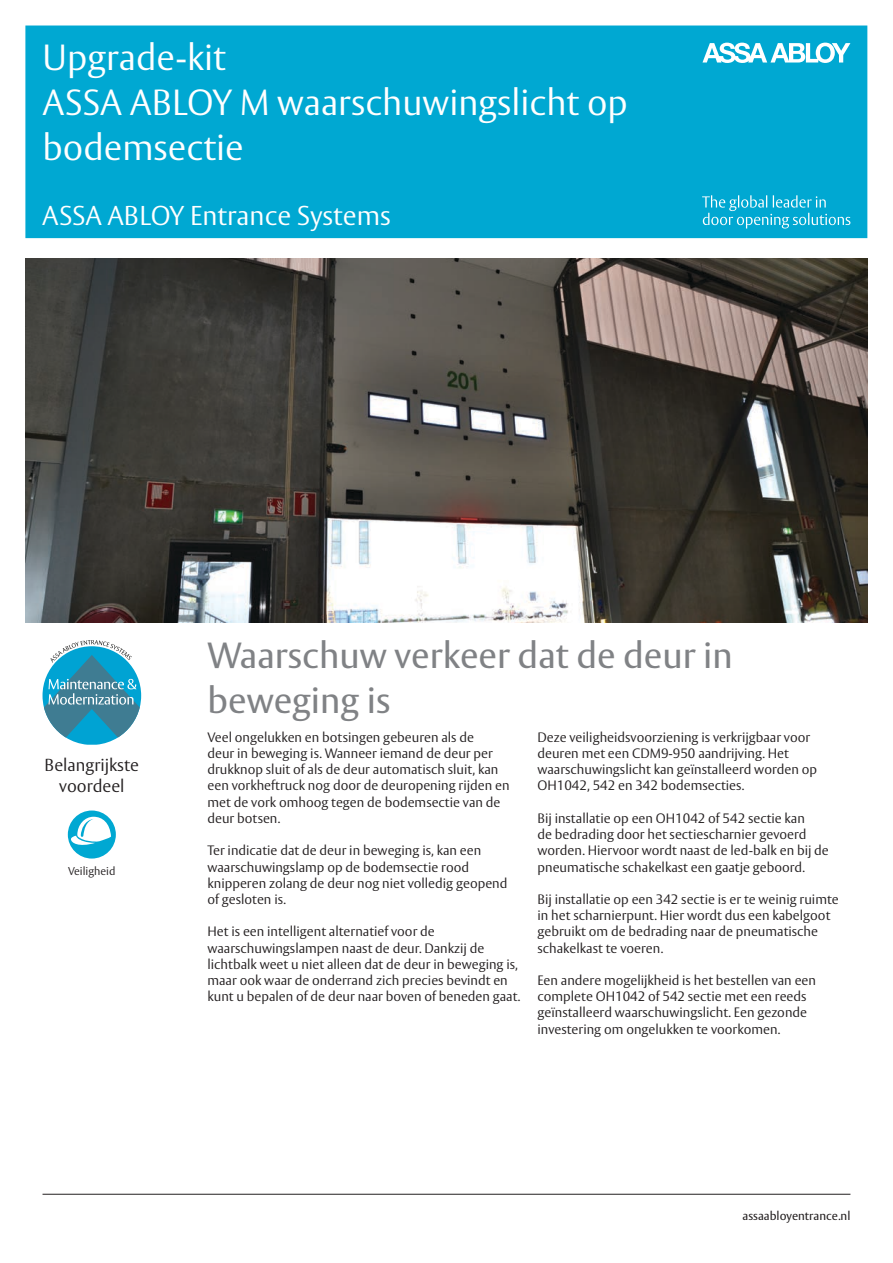
<style>
.page{position:relative;width:893px;height:1263px;background:#fff}
.page>*{position:absolute;margin:0;border:0;box-sizing:border-box;transform-origin:0 0}
.t1{font:300 36px/45px "ASSA Vesta";color:#fff}
.t2{font:36px/45px "ASSA Vesta";color:#808285}
.t3{font:300 27px "ASSA Vesta";color:#fff}
.t4{font:300 17.25px/21px "ASSA Vesta";color:#231f20;text-align:center}
.t5{font:300 13.5px/16.2px "ASSA Vesta";color:#231f20}
.t6{font:12px "ASSA Vesta";color:#231f20}
.t7{font:300 11.25px "ASSA Vesta";color:#231f20}
</style>
<div class="page">
<div style="left:25px;top:26px;width:842px;height:212px;background:#00a8d2"></div>
<svg style="left:709px;top:48px;width:5px;height:7px"></svg>
<svg style="left:777px;top:200px;width:27px;height:7px"></svg>
<svg style="left:704px;top:218px;width:22px;height:6px"></svg>
<svg style="left:724px;top:46px;width:22px;height:14px"></svg>
<div style="left:820px;top:46px;width:10px;height:13px;background:#00a8d2;border-radius:50%"></div>
<svg style="left:43px;top:640px;width:98px;height:105px"></svg>
<hr style="left:43px;top:1194px;width:807px;height:1px;background:#231f20">
<img style="left:25px;top:259px;width:842px;height:363px">
<div style="left:68px;top:810px;width:48px;height:48px;background:#00a8d2;border-radius:50%"></div>
<svg style="left:71px;top:817px;width:40px;height:31px"></svg>
<h1 class="t1" style="left:43px;top:37px;width:587px">Upgrade-kit<br>ASSA ABLOY M waarschuwingslicht op bodemsectie</h1>
<h2 class="t3" style="left:42px;top:199px;width:350px">ASSA ABLOY Entrance Systems</h2>
<p class="t4" style="left:45px;top:755px;width:96px">Belangrijkste voordeel</p>
<p class="t7" style="left:68px;top:864px;width:49px">Veiligheid</p>
<h1 class="t2" style="left:207px;top:634px;width:527px">Waarschuw verkeer dat de deur in beweging is</h1>
<p class="t5" style="left:207px;top:730px;width:304px">Veel ongelukken en botsingen gebeuren als de<br>deur in beweging is. Wanneer iemand de deur per drukknop sluit of als de deur automatisch sluit, kan een vorkheftruck nog door de deuropening rijden en met de vork omhoog tegen de bodemsectie van de deur botsen.</p>
<p class="t5" style="left:207px;top:843px;width:301px">Ter indicatie dat de deur in beweging is, kan een waarschuwingslamp op de bodemsectie rood knipperen zolang de deur nog niet volledig geopend of gesloten is.</p>
<p class="t5" style="left:207px;top:924px;width:314px">Het is een intelligent alternatief voor de waarschuwingslampen naast de deur. Dankzij de lichtbalk weet u niet alleen dat de deur in beweging is, maar ook waar de onderrand zich precies bevindt en kunt u bepalen of de deur naar boven of beneden gaat.</p>
<p class="t5" style="left:537px;top:730px;width:281px">Deze veiligheidsvoorziening is verkrijgbaar voor deuren met een CDM9-950 aandrijving. Het waarschuwingslicht kan geïnstalleerd worden op OH1042, 542 en 342 bodemsecties.</p>
<p class="t5" style="left:537px;top:811px;width:293px">Bij installatie op een OH1042 of 542 sectie kan<br>de bedrading door het sectiescharnier gevoerd worden. Hiervoor wordt naast de led-balk en bij de pneumatische schakelkast een gaatje geboord.</p>
<p class="t5" style="left:537px;top:892px;width:303px">Bij installatie op een 342 sectie is er te weinig ruimte in het scharnierpunt. Hier wordt dus een kabelgoot gebruikt om de bedrading naar de pneumatische schakelkast te voeren.</p>
<p class="t5" style="left:537px;top:973px;width:280px">Een andere mogelijkheid is het bestellen van een complete OH1042 of 542 sectie met een reeds geïnstalleerd waarschuwingslicht. Een gezonde investering om ongelukken te voorkomen.</p>
<p class="t6" style="left:742px;top:1209px;width:109px">assaabloyentrance.nl</p>
</div>
